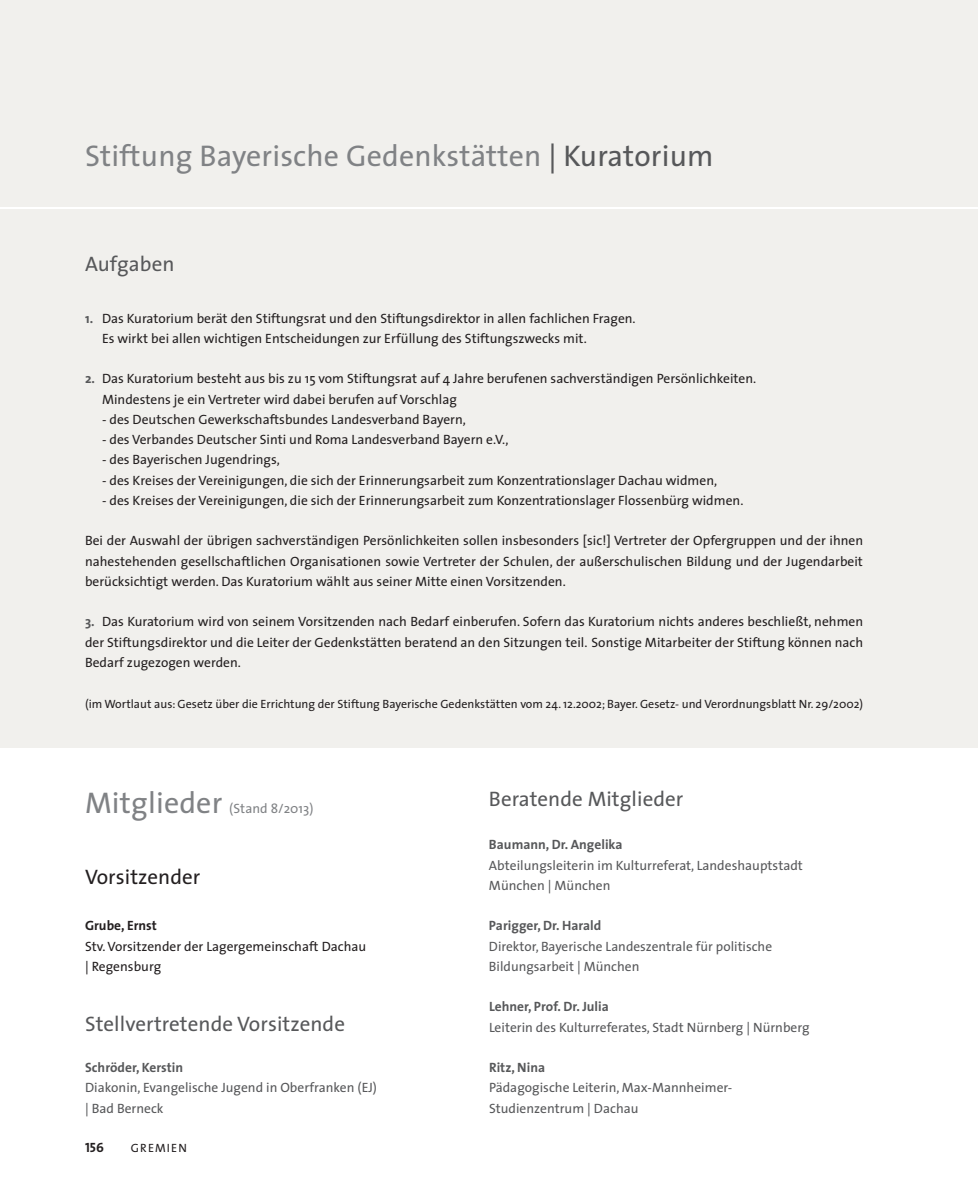
<style>
.page{position:relative;width:978px;height:1191px;background:#fff}
.page>*{position:absolute;margin:0;border:0;box-sizing:border-box;transform-origin:0 0}
.t1{font:30px "The Sans";letter-spacing:.005em;color:#808285}
.t2{font:21px "The Sans";letter-spacing:.005em;color:#57585a}
.t3{font:21px "The Sans";letter-spacing:.005em;color:#231f20}
.t4{font:13.5px/20.2px "The Sans";color:#231f20}
.t5{font:13.5px/20.2px "The Sans";color:#57585a}
.t6{font:700 13.5px "The Sans";color:#57585a}
.t7{font:13.5px "The Sans";letter-spacing:.005em;color:#808285}
.t8{font:700 13.5px "The Sans";color:#231f20}
.t9{font:13.5px "The Sans Bold Caps";color:#231f20}
.t10{font:12px "The Sans";color:#231f20}
.t11{font:12px "The Sans";letter-spacing:.09em;color:#231f20}
.s1{color:#57585a}
.s2{font-weight:700;color:#57585a}
</style>
<div class="page">
<div style="left:0;top:0;width:978px;height:206px;background:#f1f0ed"></div>
<div style="left:0;top:209px;width:978px;height:539px;background:#f1f0ed"></div>
<h1 class="t1" style="left:85px;top:131px;width:630px">Stiftung Bayerische Gedenkstätten <span class="s1">| Kuratorium</span></h1>
<h2 class="t2" style="left:85px;top:246px;width:91px">Aufgaben</h2>
<p class="t4" style="left:85px;top:307px;width:552px"><span class="s2">1.</span> Das Kuratorium berät den Stiftungsrat und den Stiftungsdirektor in allen fachlichen Fragen.<br>Es wirkt bei allen wichtigen Entscheidungen zur Erfüllung des Stiftungszwecks mit.</p>
<p class="t4" style="left:85px;top:368px;width:673px"><span class="s2">2.</span> Das Kuratorium besteht aus bis zu 15 vom Stiftungsrat auf 4 Jahre berufenen sachverständigen Persönlichkeiten.<br>Mindestens je ein Vertreter wird dabei berufen auf Vorschlag</p>
<p class="t4" style="left:102px;top:409px;width:365px">- des Deutschen Gewerkschaftsbundes Landesverband Bayern,</p>
<p class="t4" style="left:102px;top:429px;width:408px">- des Verbandes Deutscher Sinti und Roma Landesverband Bayern e.V.,</p>
<p class="t4" style="left:102px;top:449px;width:179px">- des Bayerischen Jugendrings,</p>
<p class="t4" style="left:102px;top:469px;width:617px">- des Kreises der Vereinigungen, die sich der Erinnerungsarbeit zum Konzentrationslager Dachau widmen,</p>
<p class="t4" style="left:102px;top:490px;width:643px">- des Kreises der Vereinigungen, die sich der Erinnerungsarbeit zum Konzentrationslager Flossenbürg widmen.</p>
<p class="t4" style="left:85px;top:530px;width:780px;text-align:justify">Bei der Auswahl der übrigen sachverständigen Persönlichkeiten sollen insbesonders [sic!] Vertreter der Opfergruppen und der ihnen nahestehenden gesellschaftlichen Organisationen sowie Vertreter der Schulen, der außerschulischen Bildung und der Jugendarbeit berücksichtigt werden. Das Kuratorium wählt aus seiner Mitte einen Vorsitzenden.</p>
<p class="t4" style="left:85px;top:611px;width:780px;text-align:justify"><span class="s2">3.</span> Das Kuratorium wird von seinem Vorsitzenden nach Bedarf einberufen. Sofern das Kuratorium nichts anderes beschließt, nehmen der Stiftungsdirektor und die Leiter der Gedenkstätten beratend an den Sitzungen teil. Sonstige Mitarbeiter der Stiftung können nach Bedarf zugezogen werden.</p>
<p class="t10" style="left:85px;top:693px;width:780px">(im Wortlaut aus: Gesetz über die Errichtung der Stiftung Bayerische Gedenkstätten vom 24. 12.2002; Bayer. Gesetz- und Verordnungsblatt N r. 29/2002)</p>
<h1 class="t1" style="left:85px;top:777px;width:139px">Mitglieder</h1>
<p class="t7" style="left:229px;top:796px;width:86px">(Stand 8/2013)</p>
<h2 class="t3" style="left:85px;top:859px;width:117px">Vorsitzender</h2>
<p class="t8" style="left:85px;top:914px;width:73px">Grube, Ernst</p>
<p class="t4" style="left:85px;top:935px;width:283px">Stv. Vorsitzender der Lagergemeinschaft Dachau | Regensburg</p>
<h2 class="t2" style="left:85px;top:1006px;width:262px">Stellvertretende Vorsitzende</h2>
<p class="t6" style="left:85px;top:1056px;width:100px">Schröder, Kerstin</p>
<p class="t5" style="left:85px;top:1077px;width:293px">Diakonin, Evangelische Jugend in Oberfranken (EJ) | Bad Berneck</p>
<p class="t9" style="left:85px;top:1136px;width:20px">156</p>
<p class="t11" style="left:131px;top:1138px;width:57px">Gremien</p>
<h2 class="t2" style="left:489px;top:781px;width:196px">Beratende Mitglieder</h2>
<p class="t6" style="left:489px;top:833px;width:135px">Baumann, Dr. Angelika</p>
<p class="t5" style="left:489px;top:854px;width:315px">Abteilungsleiterin im Kulturreferat, Landeshauptstadt<br>München | München</p>
<p class="t6" style="left:489px;top:914px;width:114px">Parigger, Dr. Harald</p>
<p class="t5" style="left:489px;top:935px;width:285px">Direktor, Bayerische Landeszentrale für politische<br>Bildungsarbeit | München</p>
<p class="t6" style="left:489px;top:995px;width:121px">Lehner, Prof. Dr. Julia</p>
<p class="t5" style="left:489px;top:1016px;width:322px">Leiterin des Kulturreferates, Stadt N ürnberg | N ürnberg</p>
<p class="t6" style="left:489px;top:1056px;width:58px">Ritz, Nina</p>
<p class="t5" style="left:489px;top:1077px;width:245px">Pädagogische Leiterin, Max-Mannheimer-<br>Studienzentrum | Dachau</p>
</div>
